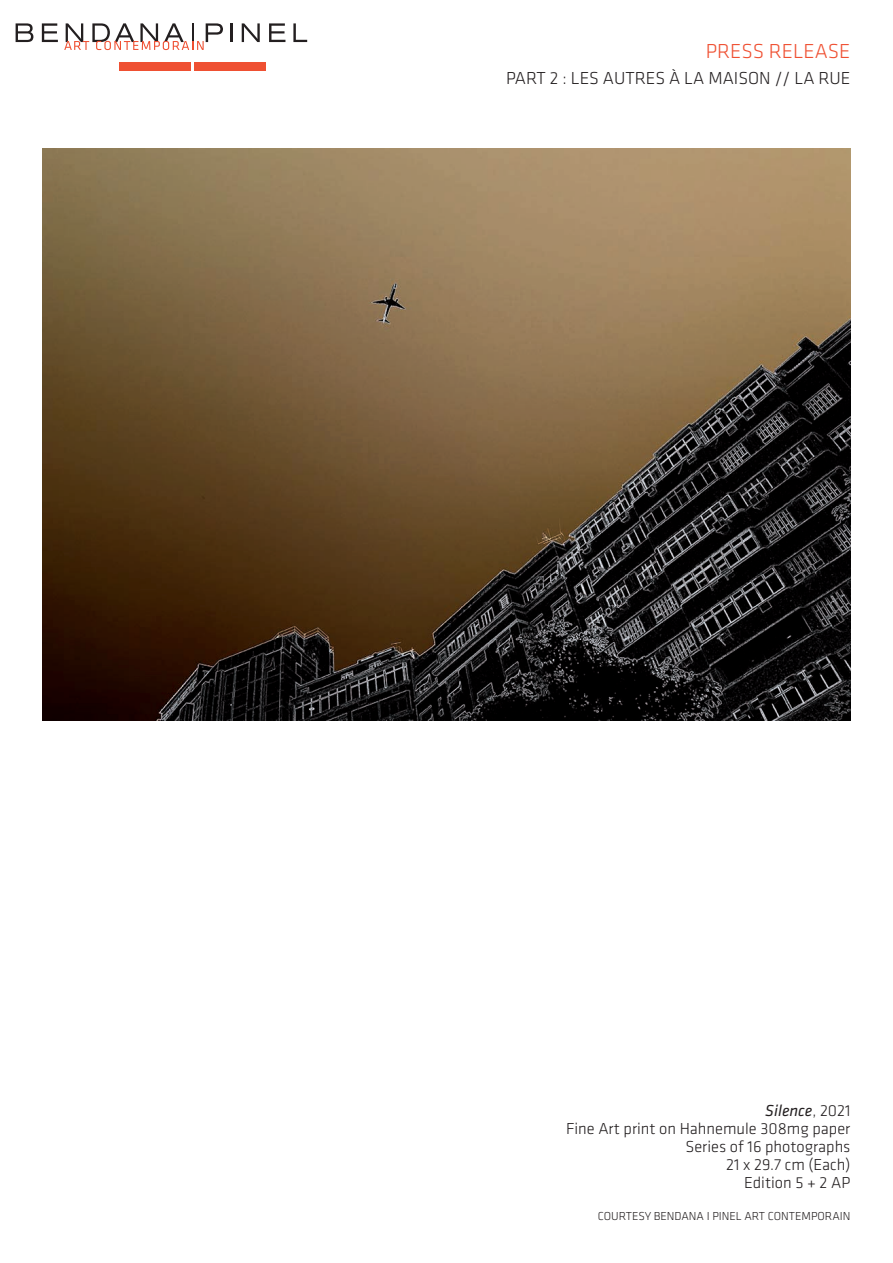
<style>
.page{position:relative;width:893px;height:1263px;background:#fff}
.page>*{position:absolute;margin:0;border:0;box-sizing:border-box;transform-origin:0 0}
.t1{font:300 21px "Klavika";color:#ef5032}
.t2{font:300 18px "Klavika";color:#231f20}
.t3{font:300 16.5px/18px "Klavika";color:#231f20;text-align:right}
.t4{font:300 12px "Klavika";color:#231f20}
.s1{font-weight:400;font-style:italic}
</style>
<div class="page">
<svg style="left:16px;top:23px;width:17px;height:19px"></svg>
<svg style="left:42px;top:23px;width:16px;height:19px"></svg>
<svg style="left:230px;top:23px;width:2px;height:19px"></svg>
<svg style="left:242px;top:23px;width:18px;height:19px"></svg>
<svg style="left:269px;top:23px;width:16px;height:19px"></svg>
<svg style="left:293px;top:23px;width:14px;height:19px"></svg>
<svg style="left:64px;top:23px;width:159px;height:27px"></svg>
<div style="left:119px;top:62px;width:72px;height:9px;background:#ef5032"></div>
<div style="left:194px;top:62px;width:72px;height:9px;background:#ef5032"></div>
<img style="left:43px;top:149px;width:807px;height:571px">
<p class="t1" style="left:706px;top:39px;width:146px">PRESS RELEASE</p>
<p class="t2" style="left:506px;top:68px;width:346px">PART 2 : LES AUTRES À LA MAISON // LA RUE</p>
<p class="t3" style="left:566px;top:1101px;width:286px"><span class="s1">Silence</span>, 2021<br>Fine Art print on Hahnemule 308mg paper<br>Series of 16 photographs<br>21 x 29.7 cm (Each)<br>Edition 5 + 2 AP</p>
<p class="t4" style="left:598px;top:1209px;width:254px">COURTESY BENDANA I PINEL ART CONTEMPORAIN</p>
</div>
